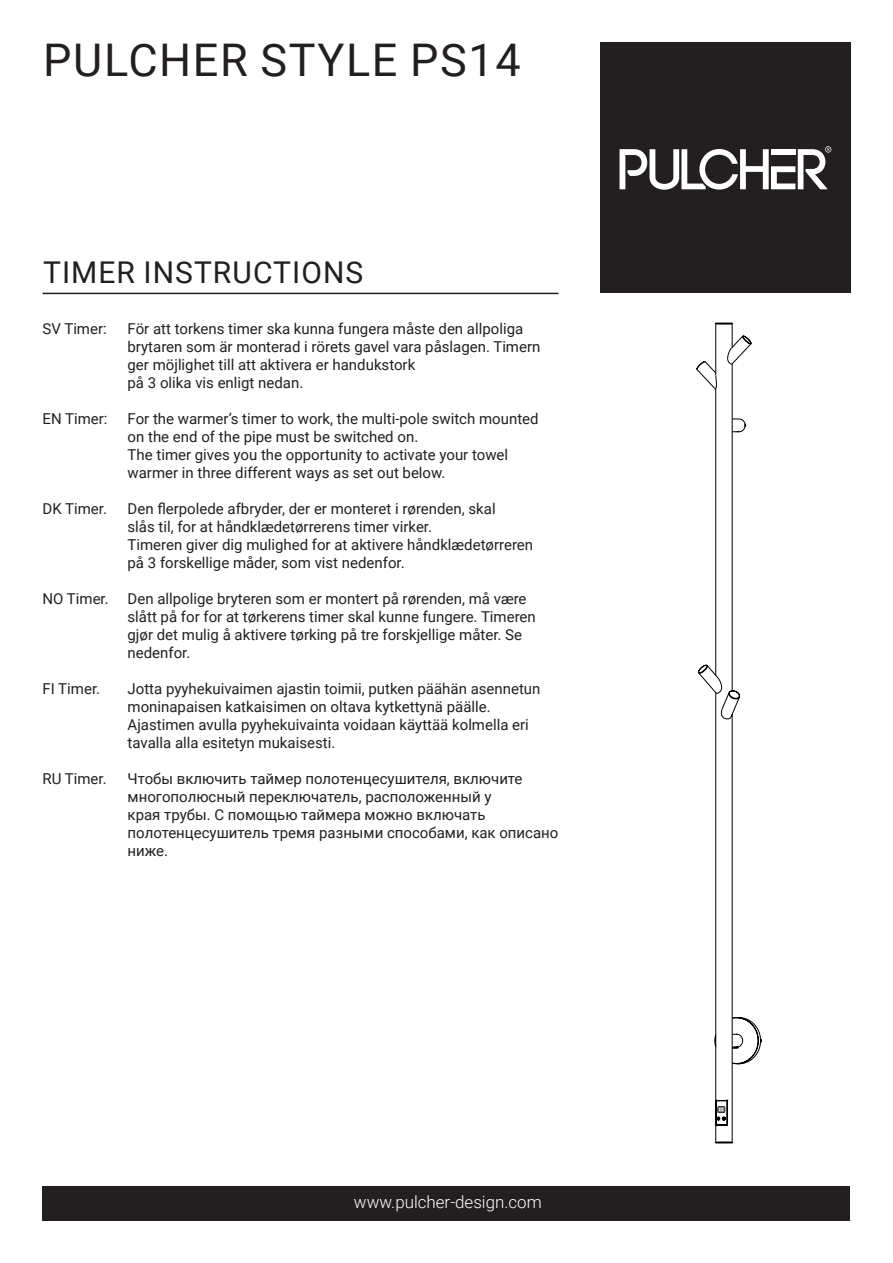
<style>
.page{position:relative;width:893px;height:1263px;background:#fff}
.page>*{position:absolute;margin:0;border:0;box-sizing:border-box;transform-origin:0 0}
.t1{font:45px "Roboto";letter-spacing:.035em;color:#231f20}
.t2{font:30px "Roboto";letter-spacing:.035em;color:#231f20}
.t3{font:300 16.95px "Roboto";color:#fff}
.t4{font:15px/18px "Roboto";color:#231f20}
</style>
<div class="page">
<div style="left:600px;top:43px;width:250px;height:250px;background:#231f20"></div>
<svg style="left:620px;top:146px;width:211px;height:44px"></svg>
<div style="left:43px;top:1186px;width:807px;height:34px;background:#231f20"></div>
<hr style="left:43px;top:293px;width:515px;height:1px;background:#231f20">
<svg style="left:696px;top:323px;width:56px;height:820px"></svg>
<p class="t1" style="left:43px;top:29px;width:479px">PULCHER STYLE PS14</p>
<p class="t2" style="left:43px;top:251px;width:322px">TIMER INSTRUCTIONS</p>
<p class="t4" style="left:43px;top:319px;width:66px">SV Timer:</p>
<p class="t4" style="left:128px;top:319px;width:414px">För att torkens timer ska kunna fungera måste den allpoliga brytaren som är monterad i rörets gavel vara påslagen. Timern ger möjlighet till att aktivera er handukstork<br>på 3 olika vis enligt nedan.</p>
<p class="t4" style="left:43px;top:409px;width:67px">EN Timer:</p>
<p class="t4" style="left:128px;top:409px;width:413px">For the warmer’s timer to work, the multi-pole switch mounted on the end of the pipe must be switched on.<br>The timer gives you the opportunity to activate your towel warmer in three different ways as set out below.</p>
<p class="t4" style="left:43px;top:499px;width:66px">DK Timer.</p>
<p class="t4" style="left:128px;top:499px;width:407px">Den flerpolede afbryder, der er monteret i rørenden, skal<br>slås til, for at håndklædetørrerens timer virker.<br>Timeren giver dig mulighed for at aktivere håndklædetørreren på 3 forskellige måder, som vist nedenfor.</p>
<p class="t4" style="left:43px;top:589px;width:68px">NO Timer.</p>
<p class="t4" style="left:128px;top:589px;width:410px">Den allpolige bryteren som er montert på rørenden, må være slått på for for at tørkerens timer skal kunne fungere. Timeren gjør det mulig å aktivere tørking på tre forskjellige måter. Se nedenfor.</p>
<p class="t4" style="left:43px;top:679px;width:59px">FI Timer.</p>
<p class="t4" style="left:128px;top:679px;width:414px">Jotta pyyhekuivaimen ajastin toimii, putken päähän asennetun moninapaisen katkaisimen on oltava kytkettynä päälle.<br>Ajastimen avulla pyyhekuivainta voidaan käyttää kolmella eri tavalla alla esitetyn mukaisesti.</p>
<p class="t4" style="left:43px;top:769px;width:66px">RU Timer.</p>
<p class="t4" style="left:128px;top:769px;width:432px">Чтобы включить таймер полотенцесушителя, включите многополюсный переключатель, расположенный у<br>края трубы. С помощью таймера можно включать полотенцесушитель тремя разными способами, как описано ниже.</p>
<p class="t3" style="left:354px;top:1190px;width:189px">www.pulcher-design.com</p>
</div>
